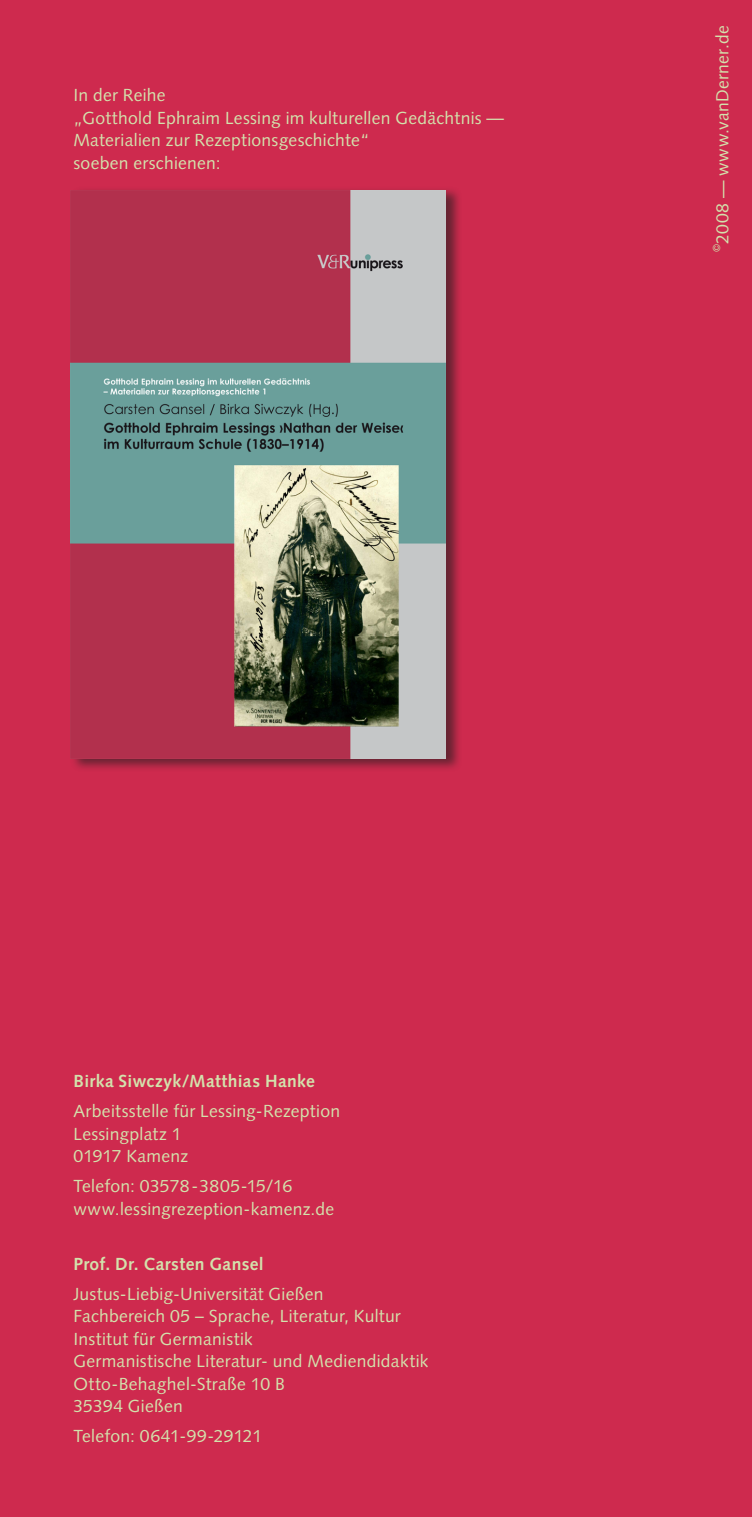
<style>
.page{position:relative;width:752px;height:1517px;background:#fff}
.page>*{position:absolute;margin:0;border:0;box-sizing:border-box;transform-origin:0 0}
.t1{font:17.5px/22.5px "Syntax LT Std";letter-spacing:.015em;color:#d3e2ac}
.t2{font:700 17.5px "Syntax LT Std";letter-spacing:.02em;color:#d3e2ac}
.t3{font:10.25px "Syntax LT Std";color:#d3e2ac}
</style>
<div class="page">
<div style="left:0;top:0;width:751px;height:1517px;background:#ce2a4e"></div>
<div style="left:70px;top:186px;width:391px;height:586px;background:#231f20;opacity:.61"></div>
<img style="left:70px;top:190px;width:375px;height:569px">
<p class="t1" style="left:73px;top:84px;width:432px">In der Reihe<br>„Gotthold Ephraim Lessing im kulturellen Gedächtnis —<br>Materialien zur Rezeptionsgeschichte“<br>soeben erschienen:</p>
<p class="t1" style="left:710px;top:244px;width:219px;rotate:-90deg">2008 — www.vanDerner.de</p>
<p class="t3" style="left:710px;top:252px;width:10px;rotate:-90deg">©</p>
<p class="t2" style="left:73px;top:1071px;width:243px">Birka Siwczyk/Matthias Hanke</p>
<p class="t1" style="left:73px;top:1100px;width:268px">Arbeitsstelle für Lessing-Rezeption<br>Lessingplatz 1<br>01917 Kamenz</p>
<p class="t1" style="left:73px;top:1175px;width:262px">Telefon: 03578-3805-15/16 www.lessingrezeption-kamenz.de</p>
<p class="t2" style="left:73px;top:1253px;width:192px">Prof. Dr. Carsten Gansel</p>
<p class="t1" style="left:73px;top:1282px;width:356px">Justus-Liebig-Universität Gießen<br>Fachbereich 05 – Sprache, Literatur, Kultur<br>Institut für Germanistik<br>Germanistische Literatur- und Mediendidaktik<br>Otto-Behaghel-Straße 10 B<br>35394 Gießen</p>
<p class="t1" style="left:73px;top:1425px;width:190px">Telefon: 0641-99-29121</p>
</div>
